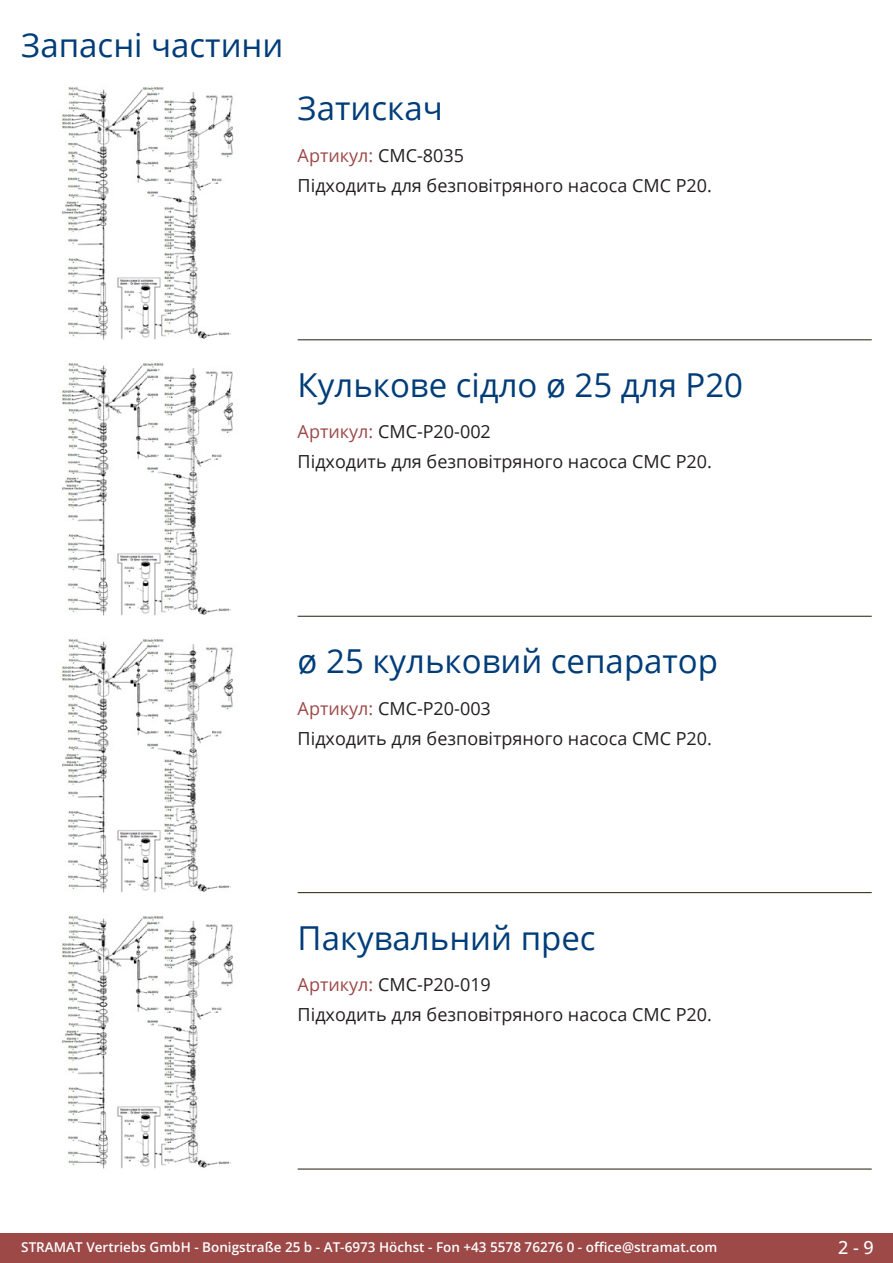
<style>
.page{position:relative;width:893px;height:1263px;background:#fff}
.page>*{position:absolute;margin:0;border:0;box-sizing:border-box;transform-origin:0 0}
.Produkttitel{font:33px "Open Sans";color:#003d78}
.RastTitel{font:33px "Open Sans";color:#003d78}
.Beschreibung_Text{font:18px "Open Sans";color:#231f20}
.TechDaten_Überschrif{font:18px "Open Sans";color:#231f20}
.TechDaten_Überschrif-2{font:18px "Open Sans";color:#9c4948}
.t1{font:500 18px "Open Sans";color:#fff}
.t2{font:600 13.5px "Open Sans";color:#fff}
.s1{color:#231f20}
.s2{color:#9c4948}
</style>
<div class="page">
<div style="left:0;top:1233px;width:893px;height:30px;background:#9c4948"></div>
<hr style="left:298px;top:340px;width:574px;height:1px;background:#201d08">
<hr style="left:298px;top:616px;width:574px;height:1px;background:#201d08">
<hr style="left:298px;top:892px;width:574px;height:1px;background:#201d08">
<hr style="left:298px;top:1169px;width:574px;height:1px;background:#201d08">
<img style="left:61px;top:87px;width:173px;height:253px">
<img style="left:61px;top:363px;width:173px;height:253px">
<img style="left:61px;top:639px;width:173px;height:254px">
<img style="left:61px;top:916px;width:173px;height:253px">
<p class="RastTitel" style="left:21px;top:22px;width:264px">Запасні частини</p>
<p class="Produkttitel" style="left:298px;top:86px;width:147px">Затискач</p>
<p class="TechDaten_Überschrif-2" style="left:298px;top:143px;width:168px">Артикул: <span class="s1">CMC-8035</span></p>
<p class="Beschreibung_Text" style="left:298px;top:173px;width:416px">Підходить для безповітряного насоса CMC P20.</p>
<p class="Produkttitel" style="left:298px;top:362px;width:447px">Кулькове сідло ø 25 для P20</p>
<p class="TechDaten_Überschrif" style="left:298px;top:420px;width:195px"><span class="s2">Артикул:</span> CMC-P20-002</p>
<p class="Beschreibung_Text" style="left:298px;top:449px;width:416px">Підходить для безповітряного насоса CMC P20.</p>
<p class="Produkttitel" style="left:298px;top:638px;width:422px">ø 25 кульковий сепаратор</p>
<p class="TechDaten_Überschrif" style="left:298px;top:696px;width:195px"><span class="s2">Артикул:</span> CMC-P20-003</p>
<p class="Beschreibung_Text" style="left:298px;top:726px;width:416px">Підходить для безповітряного насоса CMC P20.</p>
<p class="Produkttitel" style="left:298px;top:915px;width:299px">Пакувальний прес</p>
<p class="TechDaten_Überschrif" style="left:298px;top:972px;width:195px"><span class="s2">Артикул:</span> CMC-P20-019</p>
<p class="Beschreibung_Text" style="left:298px;top:1002px;width:416px">Підходить для безповітряного насоса CMC P20.</p>
<p class="t2" style="left:21px;top:1238px;width:698px">STRAMAT Vertriebs GmbH - Bonigstraße 25 b - AT-6973 Höchst - Fon +43 5578 76276 0 - office@stramat.com</p>
<p class="t1" style="left:838px;top:1234px;width:37px">2 - 9</p>
</div>
